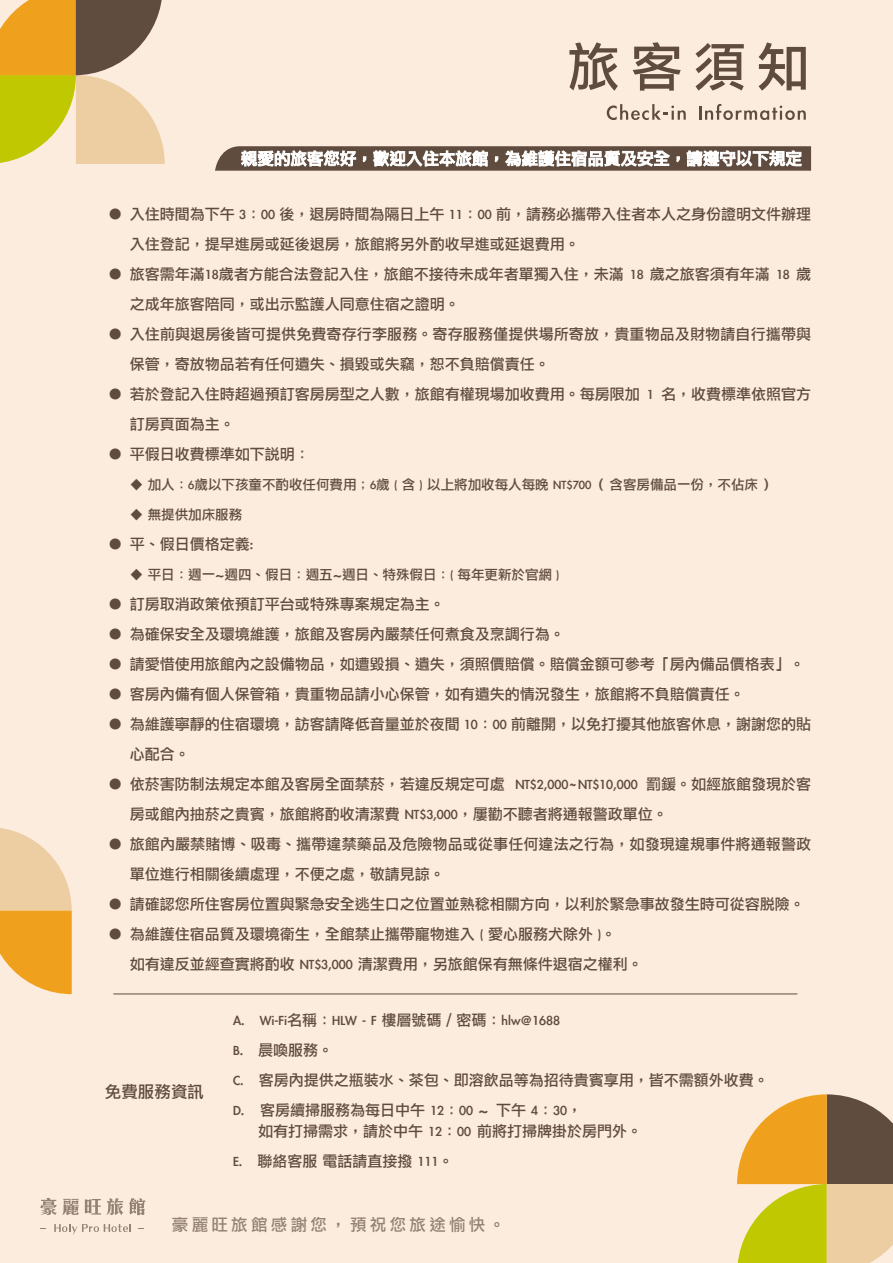
<style>
.page{position:relative;width:893px;height:1263px;background:#fcecde}
.page>*{position:absolute;margin:0;border:0;box-sizing:border-box;transform-origin:0 0}
.t1{font:16.5px "Li Gothic Med";letter-spacing:.2em;color:#948374}
.t2{font:16.5px "Li Gothic Med";color:#604c3f}
.t3{font:15px/30px "Li Gothic Med";color:#604c3f}
.t4{font:13.5px "Li Gothic Med";color:#604c3f}
</style>
<div class="page">
<svg style="left:0;top:828px;width:72px;height:166px"></svg>
<svg style="left:0;top:0;width:165px;height:164px"></svg>
<svg style="left:737px;top:1094px;width:156px;height:169px"></svg>
<svg style="left:215px;top:146px;width:596px;height:25px;background:#9e928a"></svg>
<svg style="left:569px;top:42px;width:49px;height:49px"></svg>
<svg style="left:633px;top:42px;width:48px;height:49px"></svg>
<svg style="left:695px;top:43px;width:49px;height:48px"></svg>
<svg style="left:758px;top:42px;width:48px;height:49px"></svg>
<svg style="left:607px;top:104px;width:79px;height:16px"></svg>
<svg style="left:699px;top:104px;width:107px;height:16px"></svg>
<hr style="left:113px;top:993px;width:684px;height:1px;background:#604c3f">
<svg style="left:40px;top:1198px;width:39px;height:17px"></svg>
<svg style="left:85px;top:1199px;width:16px;height:15px"></svg>
<svg style="left:107px;top:1198px;width:16px;height:17px"></svg>
<svg style="left:129px;top:1198px;width:17px;height:17px"></svg>
<svg style="left:54px;top:1224px;width:77px;height:10px"></svg>
<p class="t3" style="left:108px;top:199px;width:16px">●</p>
<p class="t3" style="left:108px;top:259px;width:16px">●</p>
<p class="t3" style="left:108px;top:319px;width:16px">●</p>
<p class="t3" style="left:108px;top:379px;width:16px">●</p>
<p class="t3" style="left:108px;top:439px;width:16px">●</p>
<p class="t3" style="left:108px;top:529px;width:16px">●</p>
<p class="t3" style="left:108px;top:589px;width:16px;text-align:justify">● ● ● ● ●</p>
<p class="t3" style="left:108px;top:769px;width:16px">●</p>
<p class="t3" style="left:108px;top:829px;width:16px">●</p>
<p class="t3" style="left:108px;top:889px;width:16px">● ●</p>
<p class="t3" style="left:130px;top:199px;width:683px">入住時間為下午 3：00 後，退房時間為隔日上午 11：00 前，請務必攜帶入住者本人之身份證明文件辦理入住登記，提早進房或延後退房，旅館將另外酌收早進或延退費用。<br>旅客需年滿18歲者方能合法登記入住，旅館不接待未成年者單獨入住，未滿 18 歲之旅客須有年滿 18 歲之成年旅客陪同，或出示監護人同意住宿之證明。<br>入住前與退房後皆可提供免費寄存行李服務。寄存服務僅提供場所寄放，貴重物品及財物請自行攜帶與保管，寄放物品若有任何遺失、損毀或失竊，恕不負賠償責任。<br>若於登記入住時超過預訂客房房型之人數，旅館有權現場加收費用。每房限加 1 名，收費標準依照官方訂房頁面為主。<br>平假日收費標準如下說明：</p>
<p class="t4" style="left:130px;top:478px;width:648px">◆ 加人：6歲以下孩童不酌收任何費用；6歲 ( 含 ) 以上將加收每人每晚 NT$700（ 含客房備品一份，不佔床 ）</p>
<p class="t4" style="left:130px;top:508px;width:114px">◆ 無提供加床服務</p>
<p class="t3" style="left:130px;top:529px;width:125px">平、假日價格定義:</p>
<p class="t4" style="left:130px;top:568px;width:431px">◆ 平日：週一~週四、假日：週五~週日、特殊假日：( 每年更新於官網 )</p>
<p class="t3" style="left:130px;top:589px;width:683px">訂房取消政策依預訂平台或特殊專案規定為主。<br>為確保安全及環境維護，旅館及客房內嚴禁任何煮食及烹調行為。<br>請愛惜使用旅館內之設備物品，如遭毀損、遺失，須照價賠償。賠償金額可參考「房內備品價格表」。客房內備有個人保管箱，貴重物品請小心保管，如有遺失的情況發生，旅館將不負賠償責任。<br>為維護寧靜的住宿環境，訪客請降低音量並於夜間 10：00 前離開，以免打擾其他旅客休息，謝謝您的貼心配合。<br>依菸害防制法規定本館及客房全面禁菸，若違反規定可處 NT$2,000~NT$10,000 罰鍰。如經旅館發現於客房或館內抽菸之貴賓，旅館將酌收清潔費 NT$3,000，屢勸不聽者將通報警政單位。<br>旅館內嚴禁賭博、吸毒、攜帶違禁藥品及危險物品或從事任何違法之行為，如發現違規事件將通報警政單位進行相關後續處理，不便之處，敬請見諒。<br>請確認您所住客房位置與緊急安全逃生口之位置並熟稔相關方向，以利於緊急事故發生時可從容脫險。為維護住宿品質及環境衛生，全館禁止攜帶寵物進入 ( 愛心服務犬除外 )。<br>如有違反並經查實將酌收 NT$3,000 清潔費用，另旅館保有無條件退宿之權利。</p>
<p class="t2" style="left:105px;top:1083px;width:101px">免費服務資訊</p>
<p class="t3" style="left:233px;top:1006px;width:537px">A.　Wi-Fi名稱：HLW - F 樓層號碼／密碼：hlw@1688<br>B.　晨喚服務。<br>C.　客房內提供之瓶裝水、茶包、即溶飲品等為招待貴賓享用，皆不需額外收費。<br>D. 客房續掃服務為每日中午 12：00 ~ 下午 4：30，</p>
<p class="t3" style="left:233px;top:1117px;width:411px;text-indent:25px">如有打掃需求，請於中午 12：00 前將打掃牌掛於房門外。<br>E.　聯絡客服電話請直接撥 111。</p>
<p class="t1" style="left:172px;top:1216px;width:335px">豪麗旺旅館感謝您，預祝您旅途愉快。</p>
</div>
